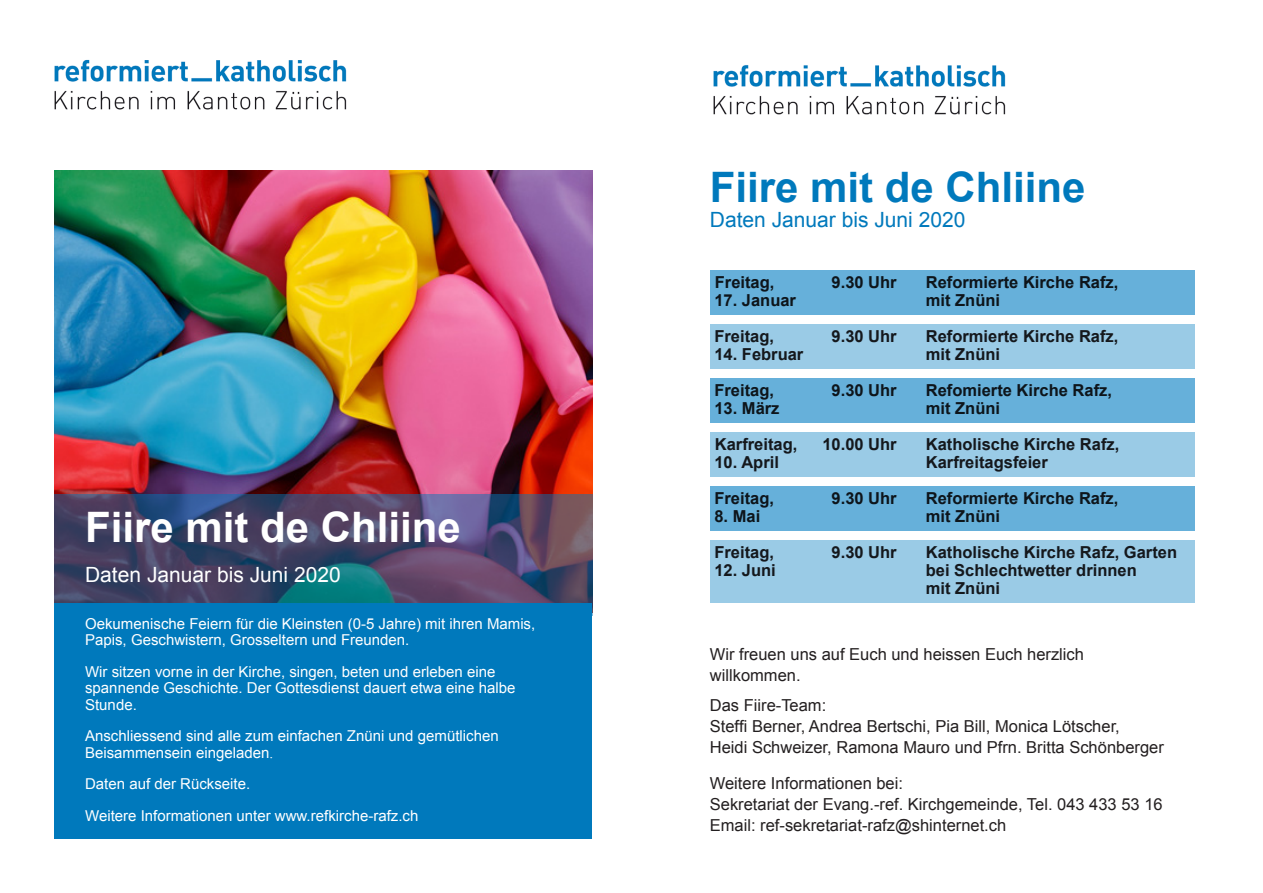
<style>
.page{position:relative;width:1263px;height:893px;background:#fff}
.page>*{position:absolute;margin:0;border:0;box-sizing:border-box;transform-origin:0 0}
.t1{font:700 42px "Arial";color:#fff}
.Rücksteite_Titel{font:700 42px "Arial";color:#0079bc}
.t2{font:21px "Arial";color:#fff}
.Rückseite_Titel{font:21px "Arial";color:#0079bc}
.t3{font:700 16.5px "Arial";color:#231f20}
.t4{font:16.5px/21px "Arial";color:#231f20}
.t5{font:15px/16.5px "Arial";color:#fff}
.s1{font-family:"Times New Roman"}
</style>
<div class="page">
<img style="left:54px;top:171px;width:538px;height:432px">
<img style="left:55px;top:495px;width:537px;height:108px">
<div style="left:54px;top:603px;width:538px;height:236px;background:#0079bc"></div>
<img style="left:54px;top:59px;width:293px;height:51px">
<div style="left:710px;top:270px;width:485px;height:45px;background:#66b0da"></div>
<div style="left:710px;top:324px;width:485px;height:45px;background:#9acbe6"></div>
<div style="left:710px;top:378px;width:485px;height:45px;background:#66b0da"></div>
<div style="left:710px;top:432px;width:485px;height:45px;background:#9acbe6"></div>
<div style="left:710px;top:486px;width:485px;height:45px;background:#66b0da"></div>
<div style="left:710px;top:540px;width:485px;height:63px;background:#9acbe6"></div>
<img style="left:713px;top:65px;width:293px;height:50px">
<p class="t1" style="left:85px;top:499px;width:377px">Fiire mit de Chliine</p>
<p class="t2" style="left:85px;top:561px;width:257px">Daten Januar bis Juni 2020</p>
<p class="t5" style="left:85px;top:615px;width:452px">Oekumenische Feiern für die Kleinsten (0-5 Jahre) mit ihren Mamis,<br>Papis, Geschwistern, Grosseltern und Freunden.</p>
<p class="t5" style="left:85px;top:663px;width:432px">Wir sitzen vorne in der Kirche, singen, beten und erleben eine spannende Geschichte. Der Gottesdienst dauert etwa eine halbe<br>Stunde.</p>
<p class="t5" style="left:85px;top:728px;width:415px">Anschliessend sind alle zum einfachen Znüni und gemütlichen<br>Beisammensein eingeladen<span class="s1">.</span></p>
<p class="t5" style="left:85px;top:768px;width:335px;line-height:31.5px">Daten auf der Rückseite.<br>Weitere Informationen unter www.refkirche-rafz.ch</p>
<p class="Rücksteite_Titel" style="left:710px;top:159px;width:377px">Fiire mit de Chliine</p>
<p class="Rückseite_Titel" style="left:710px;top:206px;width:257px">Daten Januar bis Juni 2020</p>
<p class="t3" style="left:715px;top:271px;width:61px">Freitag,</p>
<p class="t3" style="left:832px;top:271px;width:67px">9.30 Uhr</p>
<p class="t3" style="left:926px;top:271px;width:194px">Reformierte Kirche Rafz,</p>
<p class="t3" style="left:714px;top:289px;width:83px">17. Januar</p>
<p class="t3" style="left:926px;top:289px;width:76px">mit Znüni</p>
<p class="t3" style="left:714px;top:325px;width:61px">Freitag,</p>
<p class="t3" style="left:832px;top:325px;width:67px">9.30 Uhr</p>
<p class="t3" style="left:926px;top:325px;width:194px">Reformierte Kirche Rafz,</p>
<p class="t3" style="left:714px;top:343px;width:90px">14. Februar</p>
<p class="t3" style="left:926px;top:343px;width:76px">mit Znüni</p>
<p class="t3" style="left:714px;top:379px;width:61px">Freitag,</p>
<p class="t3" style="left:832px;top:379px;width:67px">9.30 Uhr</p>
<p class="t3" style="left:926px;top:379px;width:188px">Refomierte Kirche Rafz,</p>
<p class="t3" style="left:714px;top:397px;width:67px">13. März</p>
<p class="t3" style="left:926px;top:397px;width:76px">mit Znüni</p>
<p class="t3" style="left:715px;top:433px;width:84px">Karfreitag,</p>
<p class="t3" style="left:822px;top:433px;width:76px">10.00 Uhr</p>
<p class="t3" style="left:926px;top:433px;width:195px">Katholische Kirche Rafz,</p>
<p class="t3" style="left:714px;top:451px;width:66px">10. April</p>
<p class="t3" style="left:926px;top:451px;width:123px">Karfreitagsfeier</p>
<p class="t3" style="left:714px;top:487px;width:61px">Freitag,</p>
<p class="t3" style="left:832px;top:487px;width:67px">9.30 Uhr</p>
<p class="t3" style="left:926px;top:487px;width:194px">Reformierte Kirche Rafz,</p>
<p class="t3" style="left:714px;top:505px;width:47px">8. Mai</p>
<p class="t3" style="left:926px;top:505px;width:76px">mit Znüni</p>
<p class="t3" style="left:714px;top:541px;width:61px">Freitag,</p>
<p class="t3" style="left:832px;top:541px;width:67px">9.30 Uhr</p>
<p class="t3" style="left:926px;top:541px;width:253px">Katholische Kirche Rafz, Garten</p>
<p class="t3" style="left:714px;top:559px;width:63px">12. Juni</p>
<p class="t3" style="left:926px;top:559px;width:212px">bei Schlechtwetter drinnen</p>
<p class="t3" style="left:926px;top:577px;width:76px">mit Znüni</p>
<p class="t4" style="left:710px;top:644px;width:376px">Wir freuen uns auf Euch und heissen Euch herzlich willkommen.</p>
<p class="t4" style="left:710px;top:695px;width:118px">Das Fiire-Team:</p>
<p class="t4" style="left:710px;top:716px;width:455px">Steffi Berner, Andrea Bertschi, Pia Bill, Monica Lötscher,<br>Heidi Schweizer, Ramona Mauro und Pfrn. Britta Schönberger</p>
<p class="t4" style="left:710px;top:773px;width:454px">Weitere Informationen bei:<br>Sekretariat der Evang.-ref. Kirchgemeinde, Tel. 043 433 53 16<br>Email: ref-sekretariat-rafz@shinternet.ch</p>
</div>
